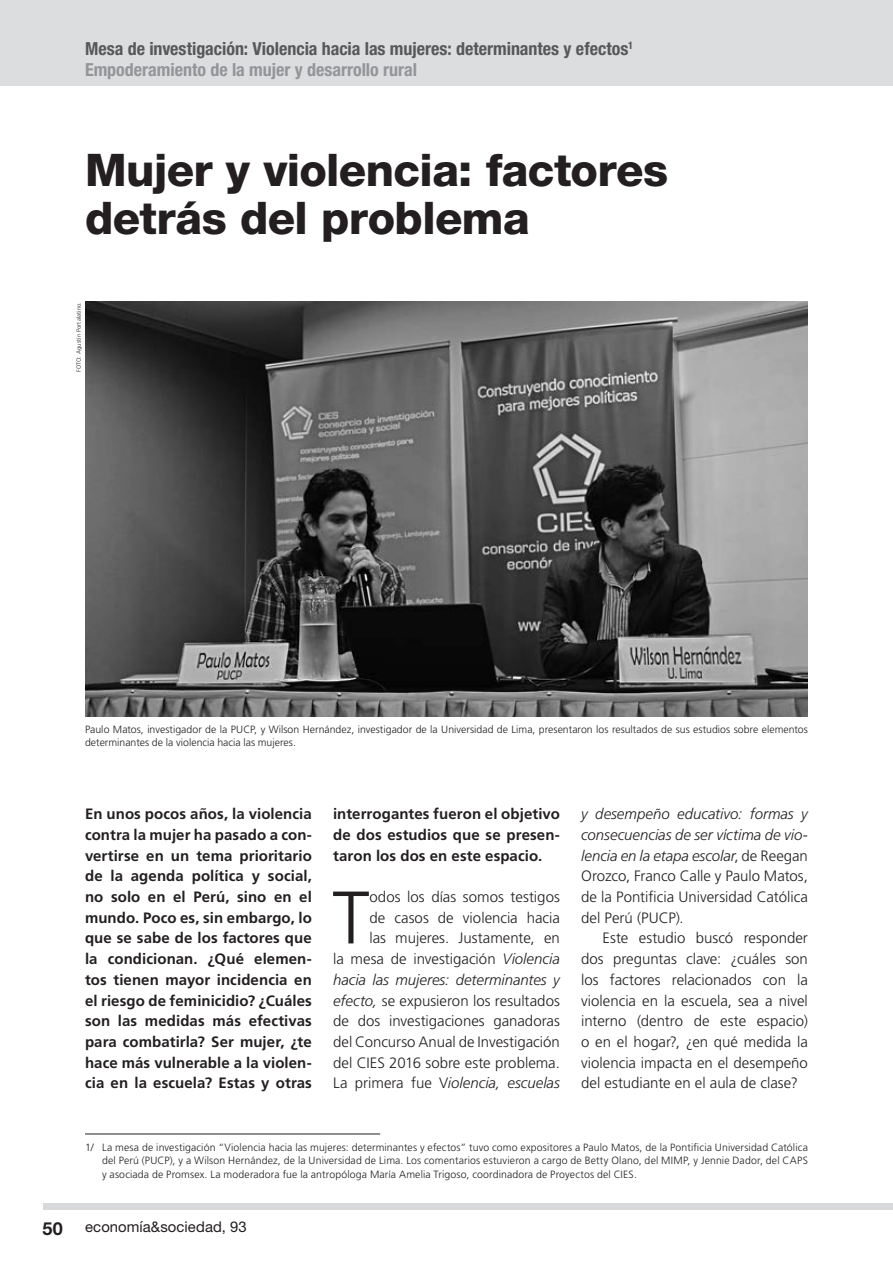
<style>
.page{position:relative;width:893px;height:1263px;background:#fff}
.page>*{position:absolute;margin:0;border:0;box-sizing:border-box;transform-origin:0 0}
.t1{font:300 74.25px "Frutiger LT Std";color:#231f20}
.t2{font:800 45px/48px "Helvetica Neue LT Std";letter-spacing:-.015em;color:#231f20}
.t3{font:700 condensed 18px/21px "Helvetica Neue LT Std";color:#57585a}
.t4{font:300 15px/20.7px "Frutiger LT Std";color:#231f20;text-align:justify}
.t5{font:700 15px/20.7px "Frutiger LT Std";letter-spacing:.005em;color:#231f20;text-align:justify}
.t6{font:14.85px "Helvetica Neue LT Std";letter-spacing:.005em;color:#231f20}
.t7{font:300 10.5px/13.5px "Frutiger LT Std";letter-spacing:.005em;color:#231f20;text-align:justify}
.t8{font:300 6px "Frutiger LT Std";letter-spacing:.015em;color:#231f20}
.s1{color:#939598}
.s2{font-style:italic}
.s3{font-weight:700;font-size:18px}
</style>
<div class="page">
<div style="left:43px;top:1203px;width:850px;height:7px;background:#d8d9db"></div>
<img style="left:85px;top:302px;width:723px;height:414px">
<div style="left:0;top:0;width:893px;height:85px;background:#dcdddf"></div>
<hr style="left:85px;top:1133px;width:295px;height:1px;background:#231f20">
<p class="t3" style="left:85px;top:37px;width:550px">Mesa de investigación: Violencia hacia las mujeres: determinantes y efectos<sup>1<br></sup><span class="s1">Empoderamiento de la mujer y desarrollo rural</span></p>
<h2 class="t2" style="left:85px;top:145px;width:585px">Mujer y violencia: factores detrás del problema</h2>
<p class="t8" style="left:75px;top:372px;width:72px;rotate:-90deg">FOTO: Agustín Portalatino.</p>
<p class="t7" style="left:85px;top:723px;width:724px">Paulo Matos, investigador de la PUCP, y Wilson Hernández, investigador de la Universidad de Lima, presentaron los resultados de sus estudios sobre elementos determinantes de la violencia hacia las mujeres.</p>
<p class="t5" style="left:85px;top:804px;width:228px">En unos pocos años, la violencia contra la mujer ha pasado a con&shy;vertirse en un tema prioritario de la agenda política y social, no solo en el Perú, sino en el mundo. Poco es, sin embargo, lo que se sabe de los factores que la condicionan. ¿Qué elemen&shy;tos tienen mayor incidencia en el riesgo de feminicidio? ¿Cuáles son las medidas más efectivas para combatirla? Ser mujer, ¿te hace más vulnerable a la violen&shy;cia en la escuela? Estas y otras</p>
<p class="t5" style="left:333px;top:804px;width:228px">interrogantes fueron el objetivo de dos estudios que se presen&shy;taron los dos en este espacio.</p>
<p class="t4" style="left:333px;top:887px;width:228px;text-align:right">odos los días somos testigos<br>de casos de violencia hacia<br>las mujeres. Justamente, en<br>la mesa de investigación <span class="s2">Violencia hacia las mujeres: determinantes y efecto,</span> se expusieron los resultados de dos investigaciones ganadoras del Concurso Anual de Investigación del CIES 2016 sobre este problema.<br>La primera fue V<span class="s2">iolencia, escuelas</span></p>
<h1 class="t1" style="left:332px;top:876px;width:39px">T</h1>
<p class="t4" style="left:581px;top:804px;width:228px"><span class="s2">y desempeño educativo: formas y consecuencias de ser víctima de vio&shy;lencia en la etapa escolar</span>, de Reegan Orozco, Franco Calle y Paulo Matos, de la Pontificia Universidad Católica del Perú (PUCP).</p>
<p class="t4" style="left:581px;top:928px;width:228px;text-indent:21px">Este estudio buscó responder dos preguntas clave: ¿cuáles son los factores relacionados con la violencia en la escuela, sea a nivel interno (dentro de este espacio) o en el hogar?, ¿en qué medida la violencia impacta en el desempeño del estudiante en el aula de clase?</p>
<p class="t7" style="left:102px;top:1140px;width:707px;text-indent:-17px">1/ La mesa de investigación “Violencia hacia las mujeres: determinantes y efectos” tuvo como expositores a Paulo Matos, de la Pontificia Universidad Católica del Perú (PUCP), y a Wilson Hernández, de la Universidad de Lima. Los comentarios estuvieron a cargo de Betty Olano, del MIMP, y Jennie Dador, del CAPS y asociada de Promsex. La moderadora fue la antropóloga María Amelia Trigoso, coordinadora de Proyectos del CIES.</p>
<p class="t6" style="left:43px;top:1218px;width:206px"><span class="s3">50</span> economía&amp;sociedad, 93</p>
</div>
